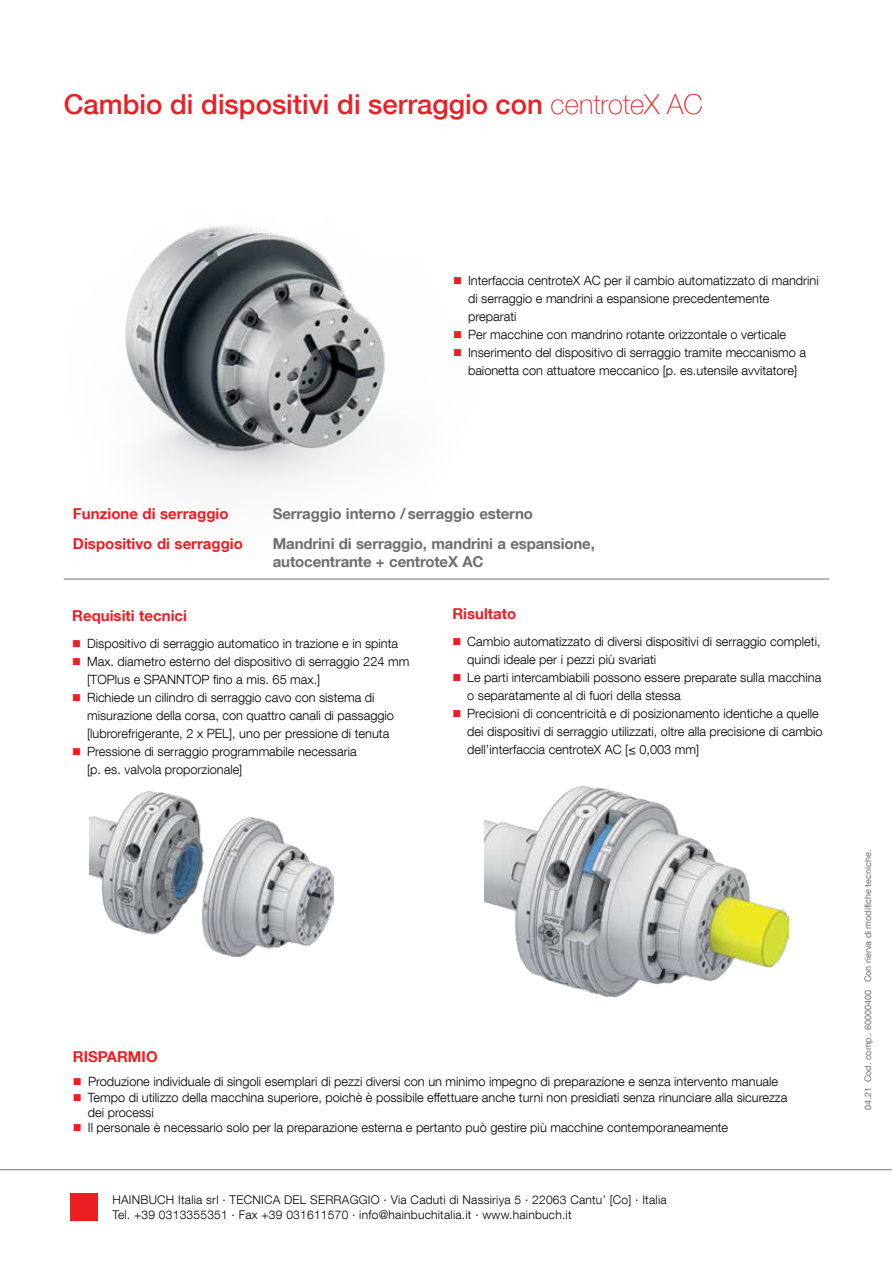
<style>
.page{position:relative;width:893px;height:1263px;background:#fff}
.page>*{position:absolute;margin:0;border:0;box-sizing:border-box;transform-origin:0 0}
.t1{font:500 27.45px "Helvetica Neue LT Com";color:#ed1d24}
.t2{font:700 15px/30px "Helvetica Neue LT Com";letter-spacing:-.01em;color:#6d6e71}
.t3{font:700 15px/30px "Helvetica Neue LT Com";color:#ed1d24}
.t4{font:300 12.75px/18px "Helvetica Neue LT Com";color:#000}
.t5{font:300 12px/15px "Helvetica Neue LT Com";letter-spacing:.02em;color:#000}
.t6{font:9px "Helvetica Neue LT Com";color:#6d6e71}
.s1{font-weight:100}
.s2{color:#ed1d24}
</style>
<div class="page">
<img style="left:89px;top:791px;width:245px;height:166px">
<img style="left:484px;top:786px;width:305px;height:210px">
<img style="left:125px;top:225px;width:260px;height:264px">
<hr style="left:64px;top:579px;width:765px;height:1px;background:#6d6e71">
<hr style="left:0;top:1169px;width:892px;height:1px;background:#939598">
<div style="left:71px;top:1193px;width:27px;height:27px;background:#ed1d24"></div>
<h1 class="t1" style="left:64px;top:87px;width:641px">Cambio di dispositivi di serraggio con <span class="s1">centroteX AC</span></h1>
<p class="t4" style="left:468px;top:272px;width:352px;text-indent:-15px"><span class="s2">■</span> Interfaccia centroteX AC per il cambio automatizzato di mandrini di serraggio e mandrini a espansione precedentemente preparati</p>
<p class="t4" style="left:453px;top:326px;width:334px"><span class="s2">■</span> Per macchine con mandrino rotante orizzontale o verticale</p>
<p class="t4" style="left:453px;top:344px;width:354px;text-align:center"><span class="s2">■</span> Inserimento del dispositivo di serraggio tramite meccanismo a baionetta con attuatore meccanico [p. es.utensile avvitatore]</p>
<p class="t3" style="left:73px;top:498px;width:171px">Funzione di serraggio<br>Dispositivo di serraggio</p>
<p class="t2" style="left:273px;top:498px;width:324px">Serraggio interno / serraggio esterno<br>Mandrini di serraggio, mandrini a espansione,</p>
<p class="t2" style="left:273px;top:546px;width:212px">autocentrante + centroteX AC</p>
<p class="t3" style="left:72px;top:600px;width:116px">Requisiti tecnici</p>
<p class="t4" style="left:72px;top:634px;width:327px"><span class="s2">■</span> Dispositivo di serraggio automatico in trazione e in spinta</p>
<p class="t4" style="left:87px;top:652px;width:324px;text-indent:-15px"><span class="s2">■</span> Max. diametro esterno del dispositivo di serraggio 224 mm [TOPlus e SPANNTOP fino a mis. 65 max.]</p>
<p class="t4" style="left:87px;top:688px;width:308px;text-indent:-15px"><span class="s2">■</span> Richiede un cilindro di serraggio cavo con sistema di misurazione della corsa, con quattro canali di passaggio [lubrorefrigerante, 2 x PEL], uno per pressione di tenuta</p>
<p class="t4" style="left:87px;top:742px;width:271px;text-indent:-15px"><span class="s2">■</span> Pressione di serraggio programmabile necessaria [p. es. valvola proporzionale]</p>
<p class="t3" style="left:452px;top:599px;width:65px">Risultato</p>
<p class="t4" style="left:467px;top:633px;width:355px;text-indent:-15px"><span class="s2">■</span> Cambio automatizzato di diversi dispositivi di serraggio completi, quindi ideale per i pezzi più svariati</p>
<p class="t4" style="left:467px;top:669px;width:356px;text-indent:-15px"><span class="s2">■</span> Le parti intercambiabili possono essere preparate sulla macchina o separatamente al di fuori della stessa</p>
<p class="t4" style="left:467px;top:705px;width:357px;text-indent:-15px"><span class="s2">■</span> Precisioni di concentricità e di posizionamento identiche a quelle dei dispositivi di serraggio utilizzati, oltre alla precisione di cambio dell’interfaccia centroteX AC [≤ 0,003 mm]</p>
<p class="t3" style="left:73px;top:1042px;width:86px">RISPARMIO</p>
<p class="t4" style="left:73px;top:1072px;width:707px"><span class="s2">■</span> Produzione individuale di singoli esemplari di pezzi diversi con un minimo impegno di preparazione e senza intervento manuale</p>
<p class="t4" style="left:88px;top:1089px;width:701px;line-height:15.3px;text-indent:-15px"><span class="s2">■</span> Tempo di utilizzo della macchina superiore, poichè è possibile effettuare anche turni non presidiati senza rinunciare alla sicurezza dei processi</p>
<p class="t4" style="left:73px;top:1118px;width:657px"><span class="s2">■</span> Il personale è necessario solo per la preparazione esterna e pertanto può gestire più macchine contemporaneamente</p>
<p class="t5" style="left:112px;top:1191px;width:556px">HAINBUCH Italia srl · TECNICA DEL SERRAGGIO · Via Caduti di Nassiriya 5 · 22063 Cantu’ [Co] · Italia<br>Tel. +39 0313355351 · Fax +39 031611570 · info@hainbuchitalia.it · www.hainbuch.it</p>
<p class="t6" style="left:862px;top:1110px;width:261px;rotate:-90deg">04.21 Cod. comp.. 60000400 Con rierva di modifiche tecniche.</p>
</div>
